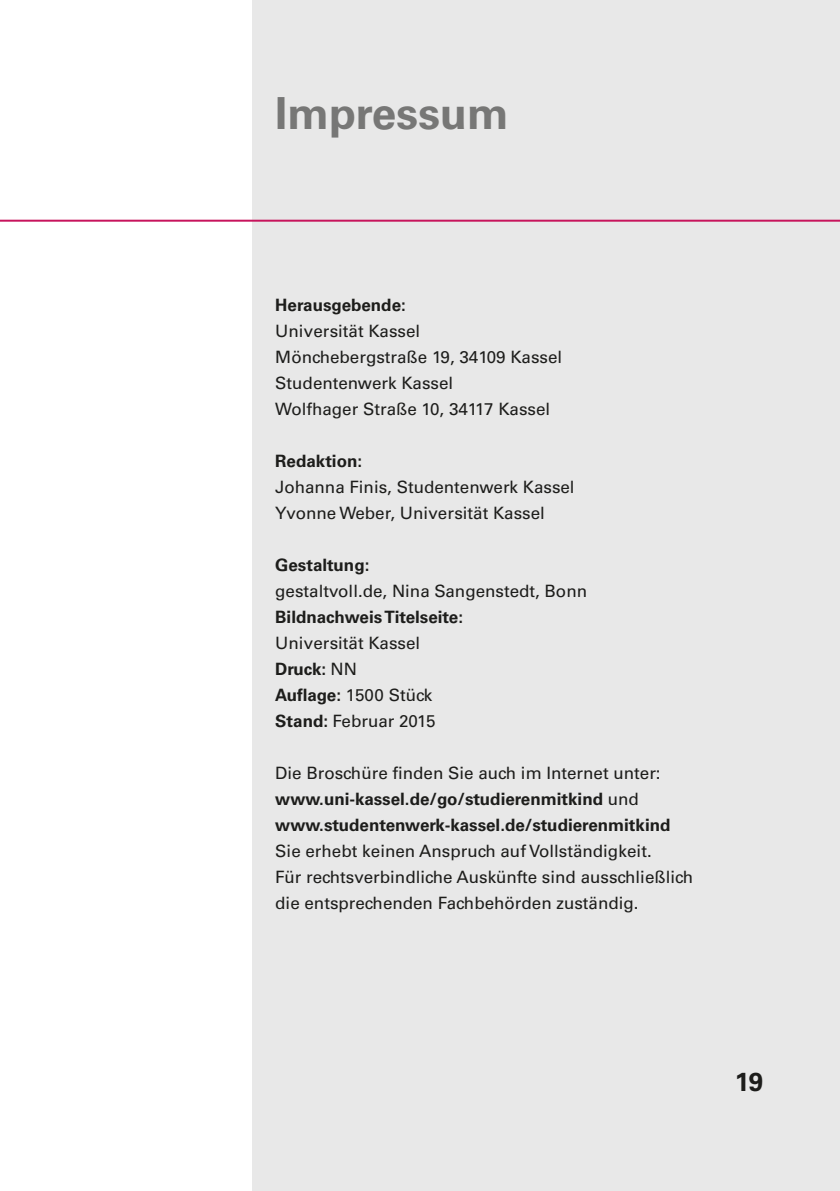
<style>
.page{position:relative;width:840px;height:1191px;background:#fff}
.page>*{position:absolute;margin:0;border:0;box-sizing:border-box;transform-origin:0 0}
.t1{font:700 44px "Univers LT";color:#777776}
.t2{font:700 26px "Univers LT";color:#1d1d1b}
.t3{font:17px/26px "Univers LT";color:#1d1d1b}
.t4{font:700 17px/26px "Univers LT";color:#1d1d1b}
.s1{font-weight:700}
.s2{font-weight:400}
</style>
<div class="page">
<div style="left:252px;top:0;width:587px;height:1191px;background:#e8e8e8"></div>
<svg style="left:0;top:219px;width:839px;height:3px;background:#d35c8c"></svg>
<h1 class="t1" style="left:275px;top:97px;width:235px">Impressum</h1>
<p class="t4" style="left:275px;top:293px;width:132px">Herausgebende:</p>
<p class="t3" style="left:275px;top:319px;width:288px">Universität Kassel<br>Mönchebergstraße 19, 34109 Kassel<br>Studentenwerk Kassel<br>Wolfhager Straße 10, 34117 Kassel</p>
<p class="t4" style="left:275px;top:449px;width:88px">Redaktion:</p>
<p class="t3" style="left:275px;top:475px;width:301px">Johanna Finis, Studentenwerk Kassel<br>Yvonne Weber, Universität Kassel</p>
<p class="t4" style="left:275px;top:553px;width:96px">Gestaltung:</p>
<p class="t3" style="left:275px;top:579px;width:313px">gestaltvoll.de, Nina Sangenstedt, Bonn</p>
<p class="t4" style="left:275px;top:605px;width:189px">BildnachweisTitelseite:</p>
<p class="t3" style="left:275px;top:631px;width:162px">Universität Kassel<br><span class="s1">Druck:</span> NN<br><span class="s1">Auflage:</span> 1500 Stück<br><span class="s1">Stand:</span> Februar 2015</p>
<p class="t4" style="left:275px;top:761px;width:396px"><span class="s2">Die Broschüre finden Sie auch im Internet unter: </span>www.uni-kassel.de/go/studierenmitkind <span class="s2">und </span>www.studentenwerk-kassel.de/studierenmitkind</p>
<p class="t3" style="left:275px;top:839px;width:419px">Sie erhebt keinen Anspruch auf Vollständigkeit.<br>Für rechtsverbindliche Auskünfte sind ausschließlich die entsprechenden Fachbehörden zuständig.</p>
<h2 class="t2" style="left:734px;top:1072px;width:30px">19</h2>
</div>
